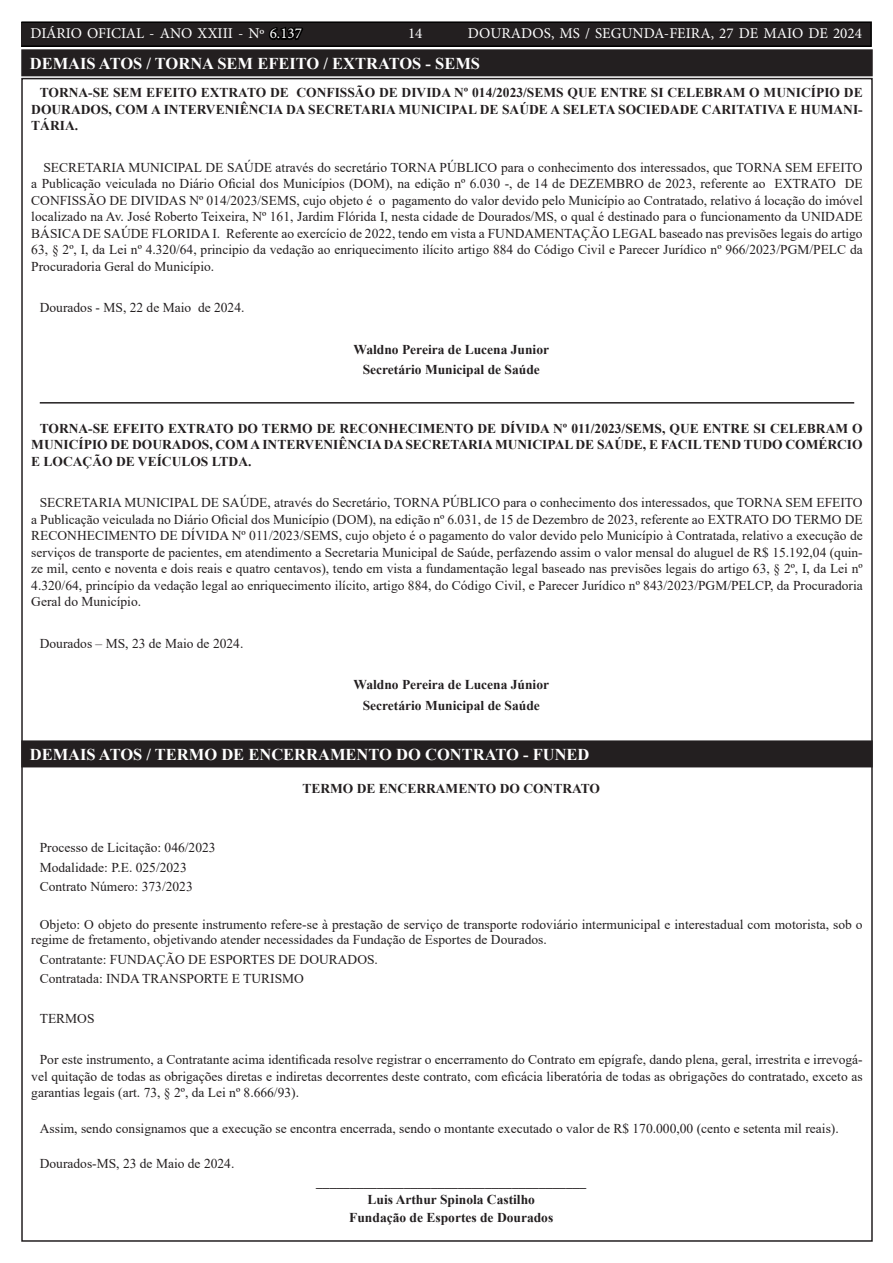
<style>
.page{position:relative;width:893px;height:1263px;background:#fff}
.page>*{position:absolute;margin:0;border:0;box-sizing:border-box;transform-origin:0 0}
.TEXTO{font:700 16.5px "Times New Roman";color:#fff}
.t1{font:15px "Minion Pro";color:#fff}
.TEXTO-2{font:13.5px/16.5px "Times New Roman";color:#231f20;text-align:justify}
.TEXTO-3{font:700 13.5px/16.5px "Times New Roman";color:#231f20;text-align:justify}
.s1{color:#000}
</style>
<div class="page">
<div style="left:21px;top:22px;width:850px;height:24px;background:#231f20"></div>
<div style="left:21px;top:21px;width:851px;height:26px;border:2px solid #000"></div>
<hr style="left:40px;top:402px;width:814px;height:2px;background:#231f20">
<div style="left:23px;top:51px;width:848px;height:23px;background:#231f20"></div>
<div style="left:21px;top:49px;width:852px;height:27px;border:4px solid #231f20"></div>
<div style="left:23px;top:742px;width:848px;height:23px;background:#231f20"></div>
<div style="left:21px;top:740px;width:852px;height:27px;border:4px solid #231f20"></div>
<p class="t1" style="left:31px;top:24px;width:273px">DIÁRIO OFICIAL - ANO XXIII - Nº <span class="s1">6.137</span></p>
<p class="t1" style="left:408px;top:24px;width:16px">14</p>
<p class="t1" style="left:468px;top:24px;width:395px">DOURADOS, MS / SEGUNDA-FEIRA, 27 DE MAIO DE 2024</p>
<p class="TEXTO" style="left:30px;top:52px;width:452px">DEMAIS ATOS / TORNA SEM EFEITO / EXTRATOS - SEMS</p>
<p class="TEXTO-3" style="left:31px;top:84px;width:833px;text-indent:9px">TORNA-SE SEM EFEITO EXTRATO DE CONFISSÃO DE DIVIDA Nº 014/2023/SEMS QUE ENTRE SI CELEBRAM O MUNICÍPIO DE DOURADOS, COM A INTERVENIÊNCIA DA SECRETARIA MUNICIPAL DE SAÚDE A SELETA SOCIEDADE CARITATIVA E HUMANI-TÁRIA.</p>
<p class="TEXTO-2" style="left:31px;top:158px;width:833px;text-indent:12px">SECRETARIA MUNICIPAL DE SAÚDE através do secretário TORNA PÚBLICO para o conhecimento dos interessados, que TORNA SEM EFEITO a Publicação veiculada no Diário Oficial dos Municípios (DOM), na edição nº 6.030 -, de 14 de DEZEMBRO de 2023, referente ao EXTRATO DE CONFISSÃO DE DIVIDAS Nº 014/2023/SEMS, cujo objeto é o pagamento do valor devido pelo Município ao Contratado, relativo á locação do imóvel localizado na Av. José Roberto Teixeira, Nº 161, Jardim Flórida I, nesta cidade de Dourados/MS, o qual é destinado para o funcionamento da UNIDADE BÁSICA DE SAÚDE FLORIDA I. Referente ao exercício de 2022, tendo em vista a FUNDAMENTAÇÃO LEGAL baseado nas previsões legais do artigo 63, § 2º, I, da Lei nº 4.320/64, principio da vedação ao enriquecimento ilícito artigo 884 do Código Civil e Parecer Jurídico nº 966/2023/PGM/PELC da Procuradoria Geral do Município.</p>
<p class="TEXTO-2" style="left:40px;top:299px;width:206px">Dourados - MS, 22 de Maio de 2024.</p>
<p class="TEXTO-3" style="left:354px;top:340px;width:197px">Waldno Pereira de Lucena Junior</p>
<p class="TEXTO-3" style="left:363px;top:361px;width:179px">Secretário Municipal de Saúde</p>
<p class="TEXTO-3" style="left:31px;top:420px;width:833px;text-indent:9px">TORNA-SE EFEITO EXTRATO DO TERMO DE RECONHECIMENTO DE DÍVIDA Nº 011/2023/SEMS, QUE ENTRE SI CELEBRAM O MUNICÍPIO DE DOURADOS, COM A INTERVENIÊNCIA DA SECRETARIA MUNICIPAL DE SAÚDE, E FACIL TEND TUDO COMÉRCIO E LOCAÇÃO DE VEÍCULOS LTDA.</p>
<p class="TEXTO-2" style="left:31px;top:494px;width:833px;text-indent:9px">SECRETARIA MUNICIPAL DE SAÚDE, através do Secretário, TORNA PÚBLICO para o conhecimento dos interessados, que TORNA SEM EFEITO a Publicação veiculada no Diário Oficial dos Município (DOM), na edição nº 6.031, de 15 de Dezembro de 2023, referente ao EXTRATO DO TERMO DE RECONHECIMENTO DE DÍVIDA Nº 011/2023/SEMS, cujo objeto é o pagamento do valor devido pelo Município à Contratada, relativo a execução de serviços de transporte de pacientes, em atendimento a Secretaria Municipal de Saúde, perfazendo assim o valor mensal do aluguel de R$ 15.192,04 (quin&shy;ze mil, cento e noventa e dois reais e quatro centavos), tendo em vista a fundamentação legal baseado nas previsões legais do artigo 63, § 2º, I, da Lei nº 4.320/64, princípio da vedação legal ao enriquecimento ilícito, artigo 884, do Código Civil, e Parecer Jurídico nº 843/2023/PGM/PELCP, da Procuradoria Geral do Município.</p>
<p class="TEXTO-2" style="left:40px;top:635px;width:205px">Dourados – MS, 23 de Maio de 2024.</p>
<p class="TEXTO-3" style="left:354px;top:676px;width:197px">Waldno Pereira de Lucena Júnior</p>
<p class="TEXTO-3" style="left:363px;top:697px;width:179px">Secretário Municipal de Saúde</p>
<p class="TEXTO" style="left:30px;top:743px;width:561px">DEMAIS ATOS / TERMO DE ENCERRAMENTO DO CONTRATO - FUNED</p>
<p class="TEXTO-3" style="left:302px;top:780px;width:299px">TERMO DE ENCERRAMENTO DO CONTRATO</p>
<p class="TEXTO-2" style="left:40px;top:839px;width:177px">Processo de Licitação: 046/2023</p>
<p class="TEXTO-2" style="left:40px;top:858px;width:148px">Modalidade: P.E. 025/2023</p>
<p class="TEXTO-2" style="left:40px;top:878px;width:154px">Contrato Número: 373/2023</p>
<p class="TEXTO-2" style="left:31px;top:917px;width:833px;line-height:15px;text-indent:9px">Objeto: O objeto do presente instrumento refere-se à prestação de serviço de transporte rodoviário intermunicipal e interestadual com motorista, sob o regime de fretamento, objetivando atender necessidades da Fundação de Esportes de Dourados.</p>
<p class="TEXTO-2" style="left:40px;top:950px;width:340px">Contratante: FUNDAÇÃO DE ESPORTES DE DOURADOS.</p>
<p class="TEXTO-2" style="left:40px;top:970px;width:266px">Contratada: INDA TRANSPORTE E TURISMO</p>
<p class="TEXTO-2" style="left:40px;top:1010px;width:56px">TERMOS</p>
<p class="TEXTO-2" style="left:31px;top:1051px;width:833px;text-indent:9px">Por este instrumento, a Contratante acima identificada resolve registrar o encerramento do Contrato em epígrafe, dando plena, geral, irrestrita e irrevogá&shy;vel quitação de todas as obrigações diretas e indiretas decorrentes deste contrato, com eficácia liberatória de todas as obrigações do contratado, exceto as garantias legais (art. 73, § 2º, da Lei nº 8.666/93).</p>
<p class="TEXTO-2" style="left:40px;top:1120px;width:800px">Assim, sendo consignamos que a execução se encontra encerrada, sendo o montante executado o valor de R$ 170.000,00 (cento e setenta mil reais).</p>
<p class="TEXTO-2" style="left:40px;top:1155px;width:196px">Dourados-MS, 23 de Maio de 2024.</p>
<p class="TEXTO-3" style="left:316px;top:1173px;width:271px">________________________________________</p>
<p class="TEXTO-3" style="left:368px;top:1191px;width:169px">Luis Arthur Spinola Castilho</p>
<p class="TEXTO-3" style="left:349px;top:1208px;width:206px">Fundação de Esportes de Dourados</p>
</div>
